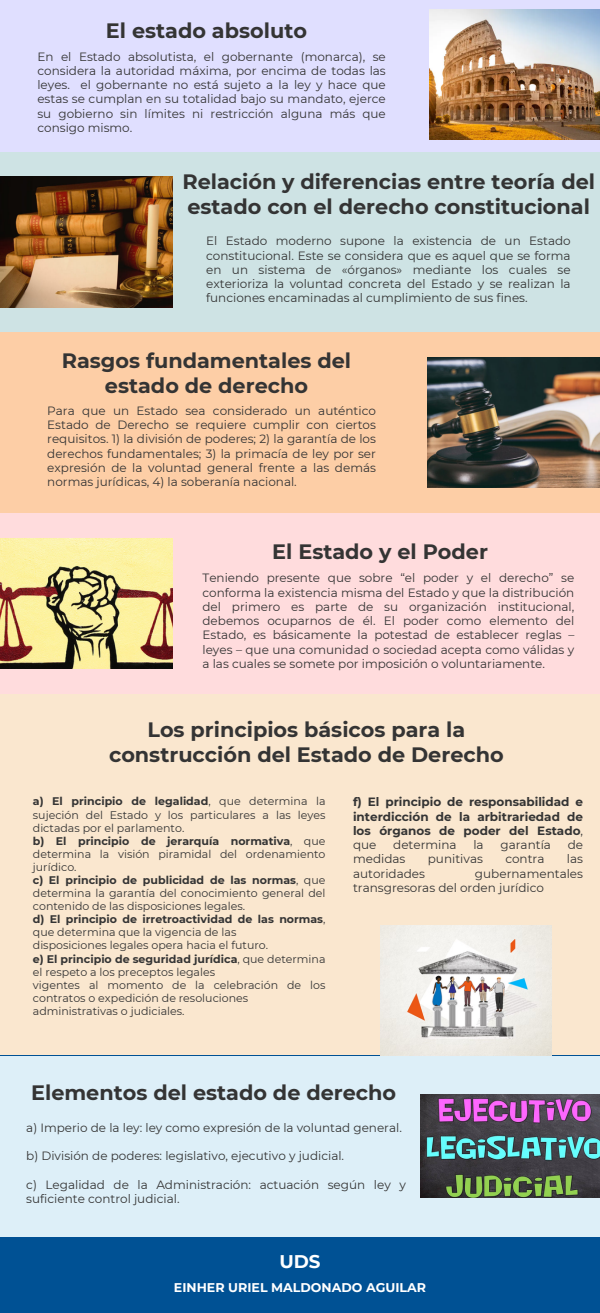
<style>
.page{position:relative;width:600px;height:1313px;background:#005194}
.page>*{position:absolute;margin:0;border:0;box-sizing:border-box;transform-origin:0 0}
.t1{font:700 20.8px/24.8px "Montserrat";color:#343434;text-align:center}
.t2{font:700 18.3px "Montserrat";color:#fff}
.t3{font:700 12.6px "Montserrat";color:#fff}
.t4{font:12px/14.2px "Montserrat";color:#343434;text-align:justify}
.t5{font:700 12px/14.2px "Montserrat";color:#343434;text-align:justify}
.t6{font:11px/13.1px "Montserrat";color:#343434;text-align:justify}
.t7{font:700 11px/13.1px "Montserrat";color:#343434}
.s1{font-weight:700}
.s2{font-weight:400}
</style>
<div class="page">
<div style="left:0;top:333px;width:600px;height:180px;background:#fdcea6"></div>
<img style="left:428px;top:358px;width:172px;height:130px">
<div style="left:0;top:514px;width:600px;height:180px;background:#ffdcdd"></div>
<div style="left:0;top:694px;width:600px;height:361px;background:#fae7cf"></div>
<div style="left:0;top:1056px;width:600px;height:180px;background:#ddeff8"></div>
<div style="left:0;top:152px;width:600px;height:180px;background:#cee3e4"></div>
<img style="left:0;top:177px;width:172px;height:130px">
<img style="left:1px;top:539px;width:171px;height:129px">
<img style="left:380px;top:925px;width:172px;height:130px">
<img style="left:421px;top:1095px;width:179px;height:103px">
<div style="left:0;top:0;width:600px;height:152px;background:#e0dfff"></div>
<img style="left:429px;top:10px;width:171px;height:130px">
<p class="t1" style="left:106px;top:18px;width:203px">El estado absoluto</p>
<p class="t4" style="left:37px;top:49px;width:350px">En el Estado absolutista, el gobernante (monarca), se considera la autoridad máxima, por encima de todas las leyes. el gobernante no está sujeto a la ley y hace que estas se cumplan en su totalidad bajo su mandato, ejerce su gobierno sin límites ni restricción alguna más que consigo mismo.</p>
<p class="t1" style="left:182px;top:169px;width:414px;text-align:left">Relación y diferencias entre teoría del estado con el derecho constitucional</p>
<p class="t4" style="left:206px;top:234px;width:366px">El Estado moderno supone la existencia de un Estado constitucional. Este se considera que es aquel que se forma en un sistema de «órganos» mediante los cuales se exterioriza la voluntad concreta del Estado y se realizan la funciones encaminadas al cumplimiento de sus fines.</p>
<p class="t1" style="left:62px;top:348px;width:291px">Rasgos fundamentales del estado de derecho</p>
<p class="t4" style="left:47px;top:403px;width:330px">Para que un Estado sea considerado un auténtico Estado de Derecho se requiere cumplir con ciertos requisitos. 1) la división de poderes; 2) la garantía de los derechos fundamentales; 3) la primacía de ley por ser expresión de la voluntad general frente a las demás normas jurídicas, 4) la soberanía nacional.</p>
<p class="t1" style="left:272px;top:539px;width:217px">El Estado y el Poder</p>
<p class="t4" style="left:203px;top:571px;width:373px">Teniendo presente que sobre “el poder y el derecho” se conforma la existencia misma del Estado y que la distribución del primero es parte de su organización institucional, debemos ocuparnos de él. El poder como elemento del Estado, es básicamente la potestad de establecer reglas – leyes – que una comunidad o sociedad acepta como válidas y a las cuales se somete por imposición o voluntariamente.</p>
<p class="t1" style="left:109px;top:717px;width:396px">Los principios básicos para la construcción del Estado de Derecho</p>
<p class="t6" style="left:33px;top:795px;width:294px"><span class="s1">a) El principio de legalidad</span>, que determina la sujeción del Estado y los particulares a las leyes dictadas por el parlamento.</p>
<p class="t6" style="left:33px;top:834px;width:294px"><span class="s1">b) El principio de jerarquía normativa</span>, que determina la visión piramidal del ordenamiento jurídico.</p>
<p class="t6" style="left:33px;top:873px;width:294px"><span class="s1">c) El principio de publicidad de las normas</span>, que determina la garantía del conocimiento general del contenido de las disposiciones legales.</p>
<p class="t7" style="left:33px;top:913px;width:294px">d) El principio de irretroactividad de las normas<span class="s2">, que determina que la vigencia de las</span></p>
<p class="t6" style="left:33px;top:939px;width:237px">disposiciones legales opera hacia el futuro.</p>
<p class="t6" style="left:33px;top:952px;width:294px"><span class="s1">e) El principio de seguridad jurídica</span>, que determina el respeto a los preceptos legales</p>
<p class="t6" style="left:33px;top:978px;width:294px">vigentes al momento de la celebración de los contratos o expedición de resoluciones</p>
<p class="t6" style="left:33px;top:1004px;width:153px">administrativas o judiciales.</p>
<p class="t5" style="left:353px;top:795px;width:232px">f) El principio de responsabilidad e interdicción de la arbitrariedad de los órganos de poder del Estado<span class="s2">, que</span></p>
<p class="t4" style="left:393px;top:838px;width:65px">determina</p>
<p class="t4" style="left:473px;top:838px;width:12px">la</p>
<p class="t4" style="left:500px;top:838px;width:52px">garantía</p>
<p class="t4" style="left:568px;top:838px;width:17px">de</p>
<p class="t4" style="left:353px;top:852px;width:54px">medidas</p>
<p class="t4" style="left:428px;top:852px;width:57px">punitivas</p>
<p class="t4" style="left:505px;top:852px;width:41px">contra</p>
<p class="t4" style="left:567px;top:852px;width:18px">las</p>
<p class="t4" style="left:353px;top:866px;width:74px">autoridades</p>
<p class="t4" style="left:353px;top:866px;width:232px;text-indent:122px">gubernamentales transgresoras del orden jurídico</p>
<p class="t1" style="left:31px;top:1081px;width:367px">Elementos del estado de derecho</p>
<p class="t4" style="left:26px;top:1120px;width:377px">a) Imperio de la ley: ley como expresión de la voluntad general.</p>
<p class="t4" style="left:26px;top:1149px;width:319px">b) División de poderes: legislativo, ejecutivo y judicial.</p>
<p class="t4" style="left:26px;top:1177px;width:381px">c) Legalidad de la Administración: actuación según ley y suficiente control judicial.</p>
<p class="t2" style="left:279px;top:1251px;width:43px">UDS</p>
<p class="t3" style="left:174px;top:1280px;width:254px">EINHER URIEL MALDONADO AGUILAR</p>
</div>
